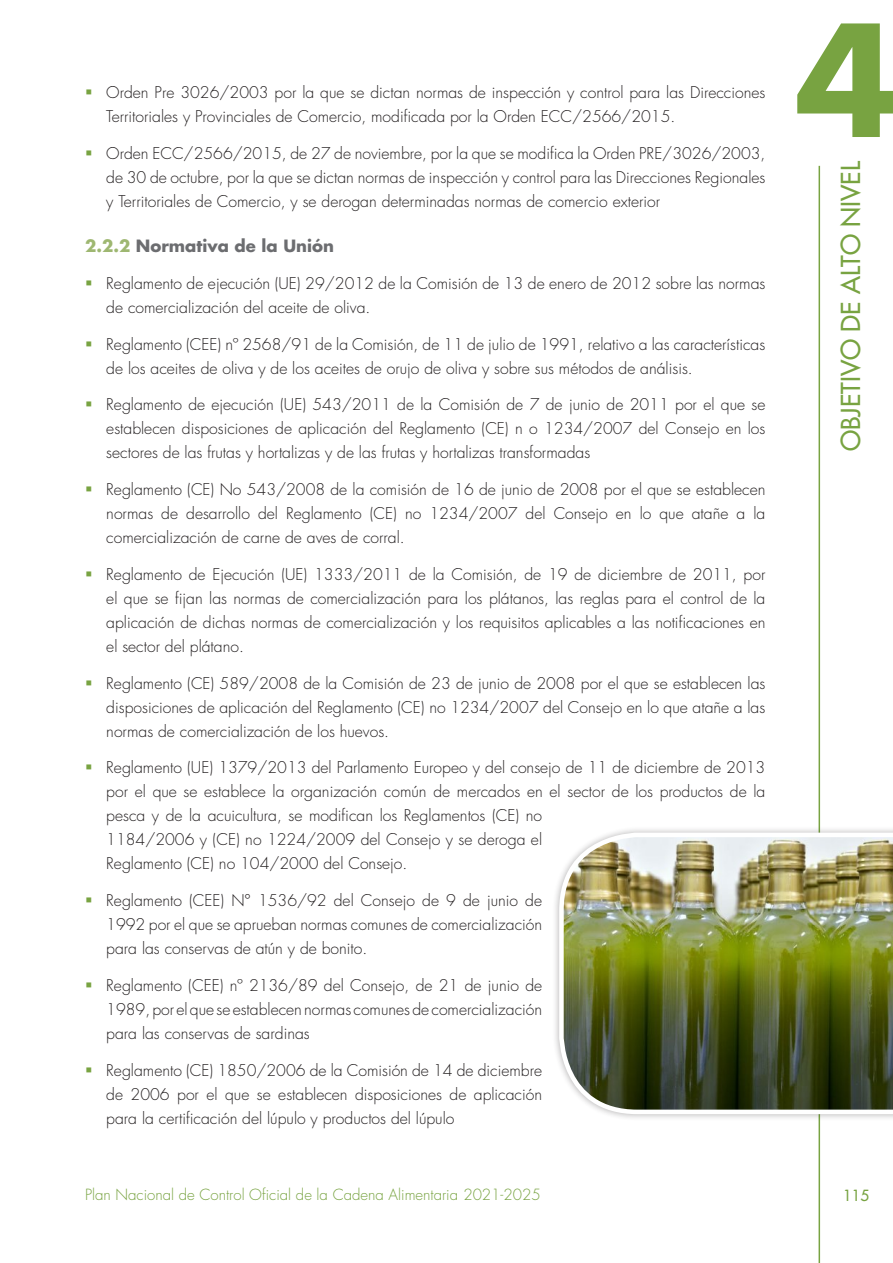
<style>
.page{position:relative;width:893px;height:1263px;background:#fff}
.page>*{position:absolute;margin:0;border:0;box-sizing:border-box;transform-origin:0 0}
.t1{font:700 150.6px "Futura Std";color:#78a341}
.t2{font:500 25.5px "Futura Std";color:#78a341}
.LADILLO_3{font:700 16.5px "Futura Std";color:#6c6d70}
.t3{font:300 15.75px/24px "Futura Std";color:#231f20;text-align:justify}
.t4{font:300 15px "Futura Std";color:#78a341}
.t5{font:500 15px "Futura Std";color:#78a341}
.s1{color:#9eb771}
</style>
<div class="page">
<hr style="left:819px;top:166px;width:1px;height:1097px;background:#78a341">
<div style="left:552px;top:825px;width:341px;height:296px;background:#231f20;opacity:.3"></div>
<img style="left:559px;top:833px;width:334px;height:281px">
<p class="t3" style="left:106px;top:81px;width:661px">Orden Pre 3026/2003 por la que se dictan normas de inspección y control para las Direcciones<br>Territoriales y Provinciales de Comercio, modificada por la Orden ECC/2566/2015.</p>
<p class="t3" style="left:106px;top:142px;width:661px">Orden ECC/2566/2015, de 27 de noviembre, por la que se modifica la Orden PRE/3026/2003, de 30 de octubre, por la que se dictan normas de inspección y control para las Direcciones Regionales y Territoriales de Comercio, y se derogan determinadas normas de comercio exterior</p>
<p class="LADILLO_3" style="left:85px;top:235px;width:250px"><span class="s1">2.2.2</span> Normativa de la Unión</p>
<p class="t3" style="left:106px;top:272px;width:661px">Reglamento de ejecución (UE) 29/2012 de la Comisión de 13 de enero de 2012 sobre las normas de comercialización del aceite de oliva.</p>
<p class="t3" style="left:106px;top:332px;width:660px">Reglamento (CEE) nº 2568/91 de la Comisión, de 11 de julio de 1991, relativo a las características de los aceites de oliva y de los aceites de orujo de oliva y sobre sus métodos de análisis.</p>
<p class="t3" style="left:106px;top:393px;width:661px">Reglamento de ejecución (UE) 543/2011 de la Comisión de 7 de junio de 2011 por el que se establecen disposiciones de aplicación del Reglamento (CE) n o 1234/2007 del Consejo en los sectores de las frutas y hortalizas y de las frutas y hortalizas transformadas</p>
<p class="t3" style="left:106px;top:478px;width:661px">Reglamento (CE) No 543/2008 de la comisión de 16 de junio de 2008 por el que se establecen normas de desarrollo del Reglamento (CE) no 1234/2007 del Consejo en lo que atañe a la comercialización de carne de aves de corral.</p>
<p class="t3" style="left:106px;top:563px;width:661px">Reglamento de Ejecución (UE) 1333/2011 de la Comisión, de 19 de diciembre de 2011, por el que se fijan las normas de comercialización para los plátanos, las reglas para el control de la aplicación de dichas normas de comercialización y los requisitos aplicables a las notificaciones en el sector del plátano.</p>
<p class="t3" style="left:106px;top:671px;width:661px">Reglamento (CE) 589/2008 de la Comisión de 23 de junio de 2008 por el que se establecen las disposiciones de aplicación del Reglamento (CE) no 1234/2007 del Consejo en lo que atañe a las normas de comercialización de los huevos.</p>
<p class="t3" style="left:106px;top:756px;width:661px;text-align:left">Reglamento (UE) 1379/2013 del Parlamento Europeo y del consejo de 11 de diciembre de 2013 por el que se establece la organización común de mercados en el sector de los productos de la pesca y de la acuicultura, se modifican los Reglamentos (CE) no<br>1184/2006 y (CE) no 1224/2009 del Consejo y se deroga el<br>Reglamento (CE) no 104/2000 del Consejo.</p>
<p class="t3" style="left:106px;top:889px;width:437px">Reglamento (CEE) N° 1536/92 del Consejo de 9 de junio de 1992 por el que se aprueban normas comunes de comercialización para las conservas de atún y de bonito.</p>
<p class="t3" style="left:106px;top:974px;width:437px">Reglamento (CEE) nº 2136/89 del Consejo, de 21 de junio de 1989, por el que se establecen normas comunes de comercialización para las conservas de sardinas</p>
<p class="t3" style="left:106px;top:1058px;width:437px">Reglamento (CE) 1850/2006 de la Comisión de 14 de diciembre de 2006 por el que se establecen disposiciones de aplicación para la certificación del lúpulo y productos del lúpulo</p>
<h1 class="t1" style="left:795px;top:-20px;width:105px">4</h1>
<h2 class="t2" style="left:835px;top:451px;width:291px;rotate:-90deg">OBJETIVO DE ALTO NIVEL</h2>
<p class="t4" style="left:85px;top:1186px;width:457px">Plan Nacional de Control Oficial de la Cadena Alimentaria 2021-2025</p>
<p class="t5" style="left:843px;top:1186px;width:28px">115</p>
</div>
